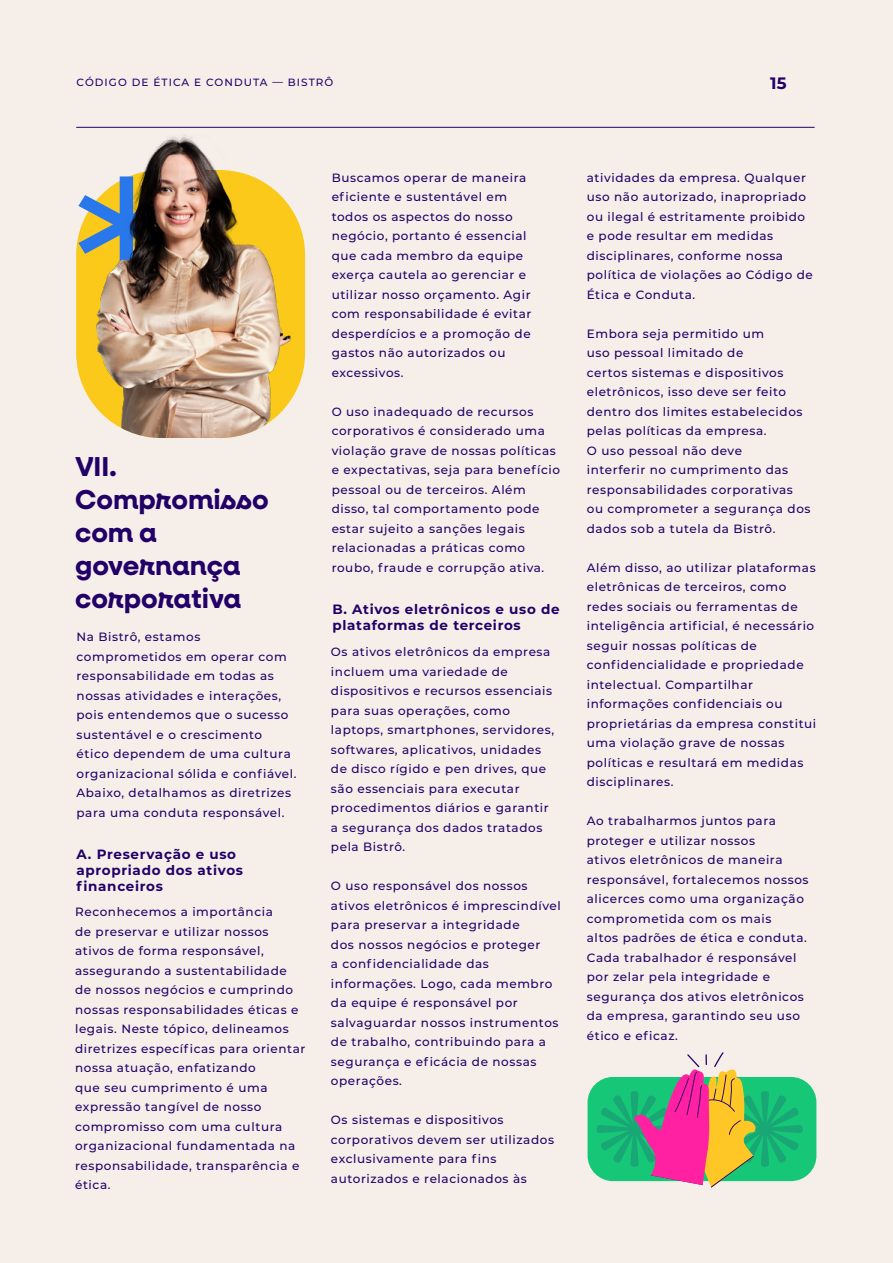
<style>
.page{position:relative;width:893px;height:1263px;background:#f6efe9}
.page>*{position:absolute;margin:0;border:0;box-sizing:border-box;transform-origin:0 0}
.t1{font:700 27.45px/32.8px "Neulis Cursive";color:#230068}
.t2{font:700 16.5px "Montserrat";color:#230068}
.t3{font:700 13.5px/16.2px "Montserrat";letter-spacing:.05em;color:#230068}
.t4{font:500 12px/19.5px "Montserrat";letter-spacing:.05em;color:#230068}
.t5{font:500 10.5px "Montserrat";letter-spacing:.1em;color:#230068}
</style>
<div class="page">
<hr style="left:77px;top:127px;width:737px;height:1px;background:#230068">
<div style="left:588px;top:1077px;width:228px;height:104px;background:#17c778;border-radius:26px"></div>
<img style="left:98px;top:410px;width:185px;height:28px">
<svg style="left:596px;top:1052px;width:207px;height:135px"></svg>
<img style="left:76px;top:134px;width:230px;height:276px">
<p class="t5" style="left:77px;top:74px;width:258px">CÓDIGO DE ÉTICA E CONDUTA — BISTRÔ</p>
<h2 class="t2" style="left:770px;top:71px;width:18px">15</h2>
<h1 class="t1" style="left:75px;top:449px;width:195px">VII.<br>Compromisso com a governança corporativa</h1>
<p class="t4" style="left:77px;top:626px;width:221px">Na Bistrô, estamos comprometidos em operar com responsabilidade em todas as nossas atividades e interações, pois entendemos que o sucesso sustentável e o crescimento ético dependem de uma cultura organizacional sólida e confiável.<br>Abaixo, detalhamos as diretrizes para uma conduta responsável.</p>
<p class="t3" style="left:77px;top:845px;width:168px">A. Preservação e uso apropriado dos ativos financeiros</p>
<p class="t4" style="left:75px;top:901px;width:232px">Reconhecemos a importância<br>de preservar e utilizar nossos ativos de forma responsável, assegurando a sustentabilidade de nossos negócios e cumprindo nossas responsabilidades éticas e legais. Neste tópico, delineamos diretrizes específicas para orientar nossa atuação, enfatizando<br>que seu cumprimento é uma expressão tangível de nosso compromisso com uma cultura organizacional fundamentada na responsabilidade, transparência e ética.</p>
<p class="t4" style="left:332px;top:167px;width:201px">Buscamos operar de maneira eficiente e sustentável em todos os aspectos do nosso negócio, portanto é essencial que cada membro da equipe exerça cautela ao gerenciar e utilizar nosso orçamento. Agir com responsabilidade é evitar desperdícios e a promoção de gastos não autorizados ou excessivos.</p>
<p class="t4" style="left:332px;top:401px;width:230px">O uso inadequado de recursos corporativos é considerado uma violação grave de nossas políticas e expectativas, seja para benefício pessoal ou de terceiros. Além disso, tal comportamento pode estar sujeito a sanções legais relacionadas a práticas como roubo, fraude e corrupção ativa.</p>
<p class="t3" style="left:332px;top:600px;width:229px">B. Ativos eletrônicos e uso de plataformas de terceiros</p>
<p class="t4" style="left:331px;top:642px;width:225px">Os ativos eletrônicos da empresa incluem uma variedade de dispositivos e recursos essenciais para suas operações, como laptops, smartphones, servidores, softwares, aplicativos, unidades de disco rígido e pen drives, que são essenciais para executar procedimentos diários e garantir a segurança dos dados tratados pela Bistrô.</p>
<p class="t4" style="left:331px;top:876px;width:231px">O uso responsável dos nossos ativos eletrônicos é imprescindível para preservar a integridade<br>dos nossos negócios e proteger<br>a confidencialidade das informações. Logo, cada membro da equipe é responsável por salvaguardar nossos instrumentos de trabalho, contribuindo para a segurança e eficácia de nossas operações.</p>
<p class="t4" style="left:331px;top:1110px;width:225px">Os sistemas e dispositivos corporativos devem ser utilizados exclusivamente para fins autorizados e relacionados às</p>
<p class="t4" style="left:587px;top:167px;width:228px">atividades da empresa. Qualquer uso não autorizado, inapropriado ou ilegal é estritamente proibido e pode resultar em medidas disciplinares, conforme nossa política de violações ao Código de<br>Ética e Conduta.</p>
<p class="t4" style="left:587px;top:323px;width:225px">Embora seja permitido um<br>uso pessoal limitado de<br>certos sistemas e dispositivos eletrônicos, isso deve ser feito dentro dos limites estabelecidos pelas políticas da empresa.<br>O uso pessoal não deve<br>interferir no cumprimento das responsabilidades corporativas ou comprometer a segurança dos dados sob a tutela da Bistrô.</p>
<p class="t4" style="left:587px;top:557px;width:231px">Além disso, ao utilizar plataformas eletrônicas de terceiros, como redes sociais ou ferramentas de inteligência artificial, é necessário seguir nossas políticas de confidencialidade e propriedade intelectual. Compartilhar informações confidenciais ou proprietárias da empresa constitui uma violação grave de nossas políticas e resultará em medidas disciplinares.</p>
<p class="t4" style="left:587px;top:811px;width:223px">Ao trabalharmos juntos para proteger e utilizar nossos<br>ativos eletrônicos de maneira responsável, fortalecemos nossos alicerces como uma organização comprometida com os mais<br>altos padrões de ética e conduta.<br>Cada trabalhador é responsável por zelar pela integridade e segurança dos ativos eletrônicos da empresa, garantindo seu uso ético e eficaz.</p>
</div>
